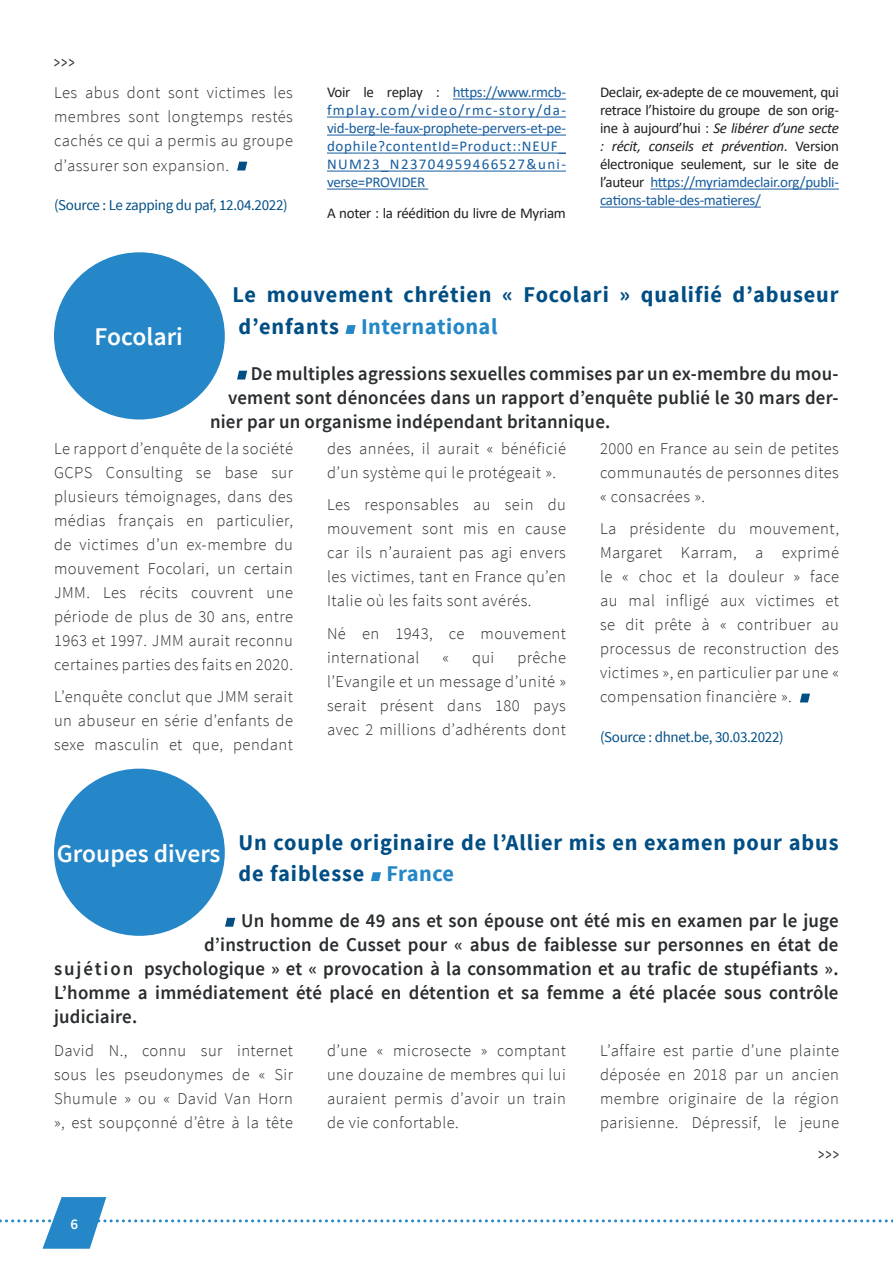
<style>
.page{position:relative;width:893px;height:1263px;background:#fff}
.page>*{position:absolute;margin:0;border:0;box-sizing:border-box;transform-origin:0 0}
.t1{font:600 25.5px "Source Sans Pro";color:#fff}
.t2{font:700 22.5px/31.5px "Source Sans Pro";letter-spacing:.04em;color:#014e85}
.t3{font:600 19.5px "Source Sans Pro";letter-spacing:.01em;color:#292d2f}
.t4{font:19.5px "Source Sans Pro";color:#333;scale:.6 1}
.t5{font:300 16.5px/24px "Source Sans Pro";letter-spacing:.03em;color:#292d2f;text-align:justify}
.t6{font:15px/18px "Calibri";letter-spacing:-.02em;color:#231f20;text-align:justify}
.t7{font:15px/18px "Calibri";letter-spacing:.07em;color:#175d9e;text-align:justify}
.t8{font:15px "Source Sans Pro";letter-spacing:-.02em;color:#014e85}
.t9{font:600 15px "Source Sans Pro";color:#fff}
.s1{color:#231f20}
.s2{font-style:italic}
.s3{color:#175d9e}
.s4{color:#2487c8}
</style>
<div class="page">
<svg style="left:0;top:1197px;width:893px;height:52px"></svg>
<svg style="left:237px;top:162px;width:10px;height:8px"></svg>
<hr style="left:453px;top:99px;width:113px;height:1px;background:#175d9e">
<hr style="left:327px;top:117px;width:239px;height:1px;background:#175d9e">
<hr style="left:327px;top:135px;width:239px;height:1px;background:#175d9e">
<hr style="left:327px;top:153px;width:239px;height:1px;background:#175d9e">
<hr style="left:327px;top:171px;width:239px;height:1px;background:#175d9e">
<hr style="left:327px;top:189px;width:101px;height:1px;background:#175d9e">
<hr style="left:650px;top:189px;width:189px;height:1px;background:#175d9e">
<hr style="left:600px;top:207px;width:161px;height:1px;background:#175d9e">
<svg style="left:345px;top:325px;width:11px;height:9px"></svg>
<svg style="left:237px;top:371px;width:10px;height:8px"></svg>
<div style="left:54px;top:252px;width:171px;height:167px;background:#2587c8;border-radius:50%"></div>
<svg style="left:800px;top:694px;width:10px;height:8px"></svg>
<svg style="left:371px;top:872px;width:10px;height:9px"></svg>
<svg style="left:225px;top:918px;width:10px;height:9px"></svg>
<div style="left:54px;top:769px;width:171px;height:167px;background:#2587c8;border-radius:50%"></div>
<p class="t4" style="left:54px;top:50px;width:36px">&gt;&gt;&gt;</p>
<p class="t5" style="left:54px;top:81px;width:240px">Les abus dont sont victimes les membres sont longtemps restés cachés ce qui a permis au groupe d’assurer son expansion.</p>
<p class="t8" style="left:54px;top:195px;width:235px">(Source : Le zapping du paf, 12.04.2022)</p>
<p class="t7" style="left:327px;top:83px;width:240px"><span class="s1">Voir le replay :</span> https://www.rmcb&shy;fmplay.com/video/rmc-story/da&shy;vid-berg-le-faux-prophete-pervers-et-pe&shy;dophile?contentId=Product::NEUF_ NUM23_N23704959466527&amp;uni&shy;verse=PROVIDER</p>
<p class="t6" style="left:327px;top:204px;width:240px">A noter : la réédition du livre de Myriam</p>
<p class="t6" style="left:600px;top:83px;width:240px">Declair, ex-adepte de ce mouvement, qui retrace l’histoire du groupe de son orig&shy;ine à aujourd’hui : <span class="s2">Se libérer d’une secte : récit, conseils et prévention</span>. Version électronique seulement, sur le site de l’auteur <span class="s3">https://myriamdeclair.org/publi&shy;cations-table-des-matieres/</span></p>
<p class="t1" style="left:95px;top:321px;width:90px">Focolari</p>
<p class="t2" style="left:232px;top:280px;width:608px">Le mouvement chrétien « Focolari » qualifié d’abuseur d’enfants <span class="s4">International</span></p>
<p class="t3" style="left:251px;top:361px;width:589px">De multiples agressions sexuelles commises par un ex-membre du mou-</p>
<p class="t3" style="left:228px;top:385px;width:612px">vement sont dénoncées dans un rapport d’enquête publié le 30 mars der-</p>
<p class="t3" style="left:210px;top:409px;width:402px">nier par un organisme indépendant britannique.</p>
<p class="t5" style="left:54px;top:436px;width:240px">Le rapport d’enquête de la société GCPS Consulting se base sur plusieurs témoignages, dans des médias français en particulier, de victimes d’un ex-membre du mouvement Focolari, un certain JMM. Les récits couvrent une période de plus de 30 ans, entre 1963 et 1997. JMM aurait reconnu certaines parties des faits en 2020.</p>
<p class="t5" style="left:54px;top:685px;width:240px">L’enquête conclut que JMM serait un abuseur en série d’enfants de sexe masculin et que, pendant</p>
<p class="t5" style="left:327px;top:436px;width:240px">des années, il aurait « bénéficié d’un système qui le protégeait ».</p>
<p class="t5" style="left:327px;top:493px;width:240px">Les responsables au sein du mouvement sont mis en cause car ils n’auraient pas agi envers les victimes, tant en France qu’en Italie où les faits sont avérés.</p>
<p class="t5" style="left:327px;top:621px;width:240px">Né en 1943, ce mouvement international</p>
<p class="t5" style="left:327px;top:645px;width:240px;text-indent:190px">prêche l’Evangile et un message d’unité » serait présent dans 180 pays avec 2 millions d’adhérents dont</p>
<p class="t5" style="left:442px;top:645px;width:8px">«</p>
<p class="t5" style="left:472px;top:645px;width:24px">qui</p>
<p class="t5" style="left:600px;top:436px;width:240px">2000 en France au sein de petites communautés de personnes dites « consacrées ».</p>
<p class="t5" style="left:600px;top:517px;width:240px">La présidente du mouvement, Margaret Karram, a exprimé le « choc et la douleur » face au mal infligé aux victimes et se dit prête à « contribuer au processus de reconstruction des victimes », en particulier par une « compensation financière ».</p>
<p class="t8" style="left:600px;top:727px;width:185px">(Source : dhnet.be, 30.03.2022)</p>
<p class="t2" style="left:238px;top:827px;width:601px">Un couple originaire de l’Allier mis en examen pour abus de faiblesse <span class="s4">France</span></p>
<p class="t3" style="left:241px;top:908px;width:599px">Un homme de 49 ans et son épouse ont été mis en examen par le juge</p>
<p class="t3" style="left:204px;top:932px;width:636px">d’instruction de Cusset pour « abus de faiblesse sur personnes en état de</p>
<p class="t3" style="left:54px;top:956px;width:786px">sujétion psychologique » et « provocation à la consommation et au trafic de stupéfiants ».</p>
<p class="t3" style="left:54px;top:980px;width:786px">L’homme a immédiatement été placé en détention et sa femme a été placée sous contrôle</p>
<p class="t3" style="left:54px;top:1004px;width:85px">judiciaire.</p>
<p class="t1" style="left:57px;top:837px;width:165px">Groupes divers</p>
<p class="t5" style="left:54px;top:1039px;width:240px">David N., connu sur internet sous les pseudonymes de « Sir Shumule » ou « David Van Horn », est soupçonné d’être à la tête</p>
<p class="t5" style="left:327px;top:1039px;width:240px">d’une « microsecte » comptant une douzaine de membres qui lui auraient permis d’avoir un train de vie confortable.</p>
<p class="t5" style="left:600px;top:1039px;width:240px">L’affaire est partie d’une plainte déposée en 2018 par un ancien membre originaire de la région parisienne. Dépressif, le jeune</p>
<p class="t4" style="left:818px;top:1142px;width:36px">&gt;&gt;&gt;</p>
<p class="t9" style="left:70px;top:1214px;width:9px">6</p>
</div>
